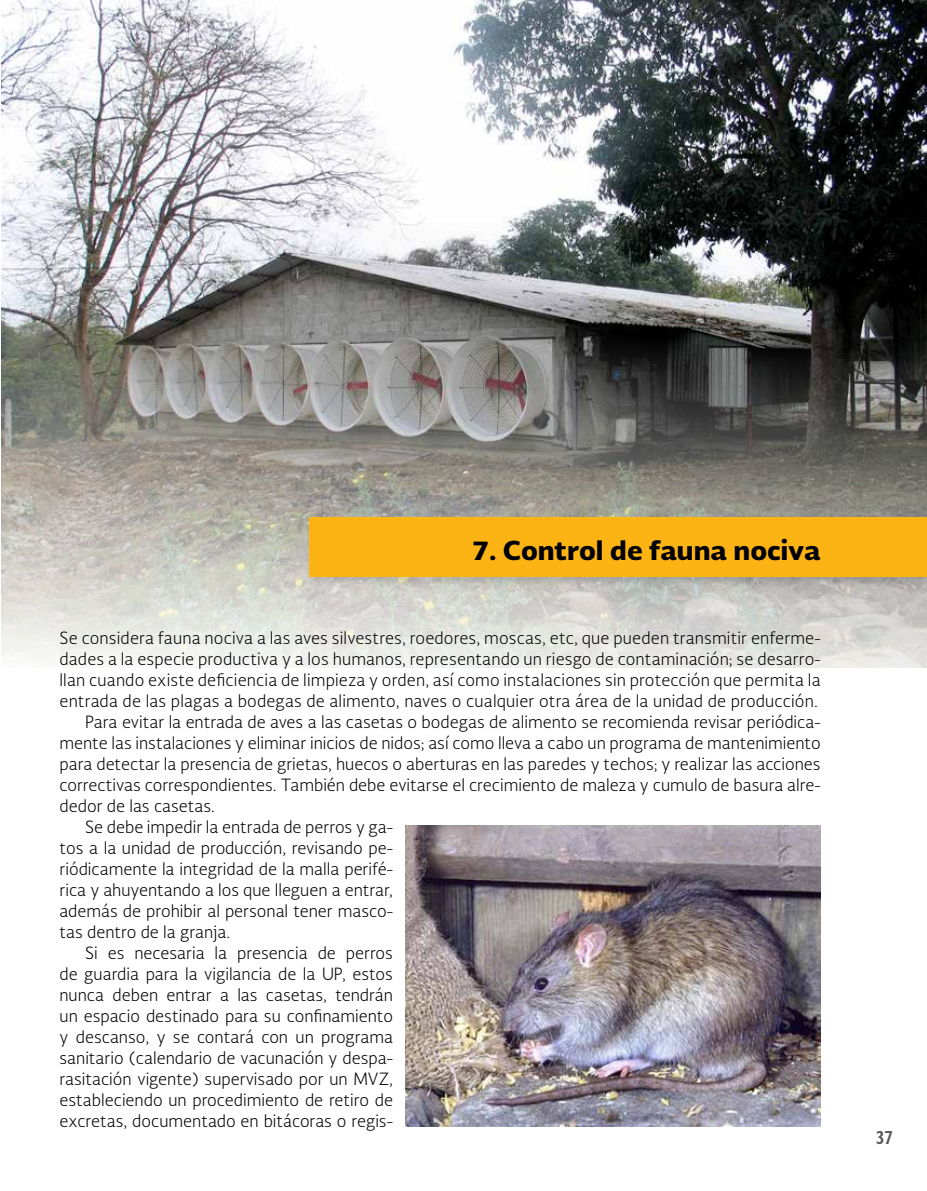
<style>
.page{position:relative;width:927px;height:1191px;background:#fff}
.page>*{position:absolute;margin:0;border:0;box-sizing:border-box;transform-origin:0 0}
.t1{font:900 25.5px "Soberana Sans";color:#000}
.t2{font:700 18px "Soberana Sans Condensed";color:#57585b}
.t3{font:300 16.5px "Soberana Sans";color:#000}
</style>
<div class="page">
<img style="left:2px;top:0;width:925px;height:667px">
<div style="left:305px;top:514px;width:622px;height:75px;background:#000;opacity:.15"></div>
<div style="left:309px;top:518px;width:618px;height:59px;background:#fcb414"></div>
<img style="left:405px;top:825px;width:416px;height:302px">
<h1 class="t1" style="left:472px;top:532px;width:350px">7. Control de fauna nociva</h1>
<p class="t3" style="left:60px;top:627px;width:763px">Se considera fauna nociva a las aves silvestres, roedores, moscas, etc, que pueden transmitir enferme-</p>
<p class="t3" style="left:60px;top:648px;width:763px">dades a la especie productiva y a los humanos, representando un riesgo de contaminación; se desarro-</p>
<p class="t3" style="left:60px;top:669px;width:763px">llan cuando existe deficiencia de limpieza y orden, así como instalaciones sin protección que permita la</p>
<p class="t3" style="left:60px;top:690px;width:760px">entrada de las plagas a bodegas de alimento, naves o cualquier otra área de la unidad de producción.</p>
<p class="t3" style="left:85px;top:711px;width:737px">Para evitar la entrada de aves a las casetas o bodegas de alimento se recomienda revisar periódica-</p>
<p class="t3" style="left:60px;top:732px;width:763px">mente las instalaciones y eliminar inicios de nidos; así como lleva a cabo un programa de mantenimiento</p>
<p class="t3" style="left:60px;top:753px;width:763px">para detectar la presencia de grietas, huecos o aberturas en las paredes y techos; y realizar las acciones</p>
<p class="t3" style="left:60px;top:774px;width:763px">correctivas correspondientes. También debe evitarse el crecimiento de maleza y cumulo de basura alre-</p>
<p class="t3" style="left:60px;top:795px;width:157px">dedor de las casetas.</p>
<p class="t3" style="left:85px;top:816px;width:309px">Se debe impedir la entrada de perros y ga-</p>
<p class="t3" style="left:60px;top:837px;width:335px">tos a la unidad de producción, revisando pe-</p>
<p class="t3" style="left:60px;top:858px;width:335px">riódicamente la integridad de la malla perifé-</p>
<p class="t3" style="left:60px;top:879px;width:335px">rica y ahuyentando a los que lleguen a entrar,</p>
<p class="t3" style="left:60px;top:900px;width:335px">además de prohibir al personal tener masco-</p>
<p class="t3" style="left:60px;top:921px;width:172px">tas dentro de la granja.</p>
<p class="t3" style="left:85px;top:942px;width:309px">Si es necesaria la presencia de perros</p>
<p class="t3" style="left:60px;top:963px;width:335px">de guardia para la vigilancia de la UP, estos</p>
<p class="t3" style="left:60px;top:984px;width:335px">nunca deben entrar a las casetas, tendrán</p>
<p class="t3" style="left:60px;top:1005px;width:335px">un espacio destinado para su confinamiento</p>
<p class="t3" style="left:60px;top:1026px;width:335px">y descanso, y se contará con un programa</p>
<p class="t3" style="left:60px;top:1047px;width:335px">sanitario (calendario de vacunación y despa-</p>
<p class="t3" style="left:60px;top:1068px;width:335px">rasitación vigente) supervisado por un MVZ,</p>
<p class="t3" style="left:60px;top:1089px;width:335px">estableciendo un procedimiento de retiro de</p>
<p class="t3" style="left:60px;top:1110px;width:335px">excretas, documentado en bitácoras o regis-</p>
<p class="t2" style="left:876px;top:1124px;width:18px">37</p>
</div>
